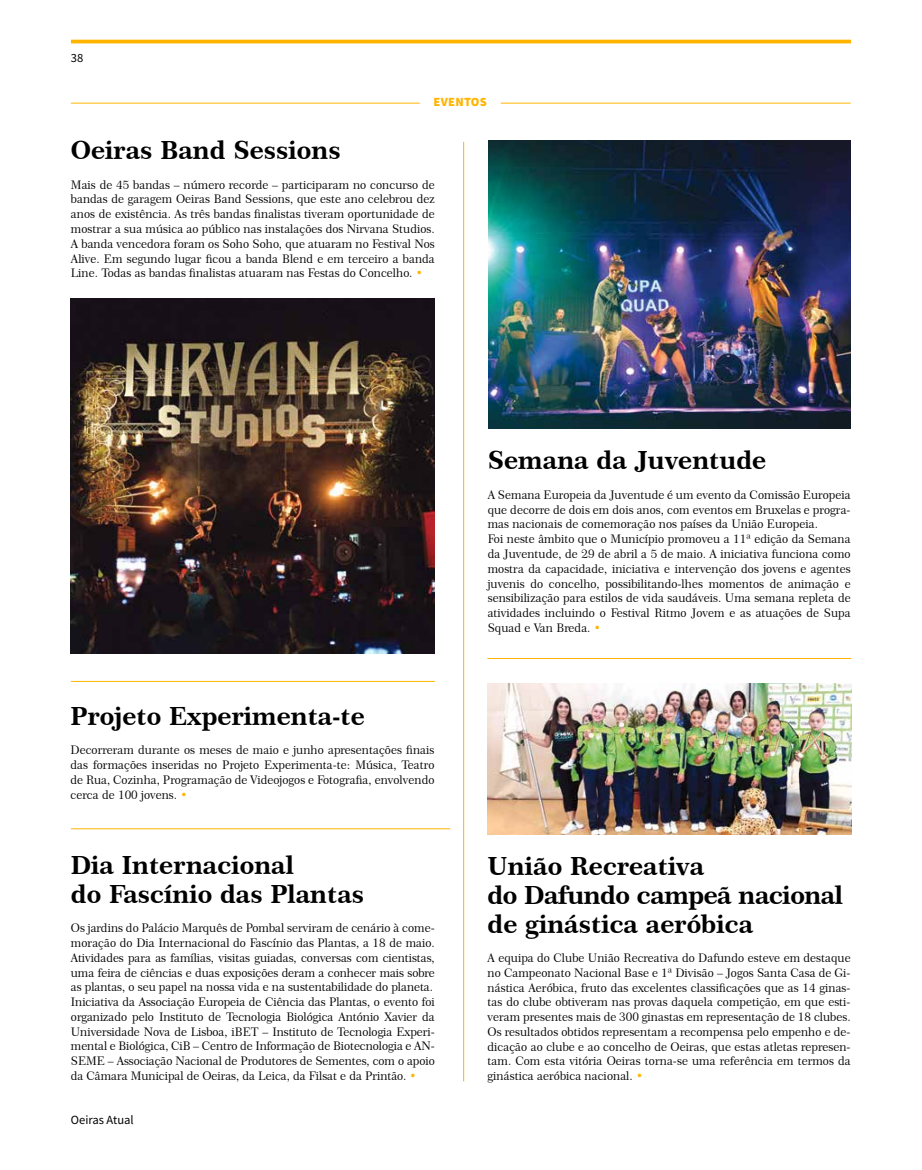
<style>
.page{position:relative;width:922px;height:1170px;background:#fff}
.page>*{position:absolute;margin:0;border:0;box-sizing:border-box;transform-origin:0 0}
.t1{font:25px/28.8px "Century 751 BT Bold B";color:#000}
.t2{font:12.5px "Source Sans Pro";color:#000}
.t3{font:900 12.5px "Source Sans Pro";letter-spacing:.02em;color:#ffb500}
.t4{font:11.88px/14.8px "Century 751 BT Roman B";color:#000;text-align:justify}
.s1{font-family:"Century 751 BT Bold B";color:#ffb500}
</style>
<div class="page">
<hr style="left:71px;top:40px;width:779px;height:3px;background:#ffb500">
<hr style="left:71px;top:103px;width:349px;height:1px;background:#ffb500">
<hr style="left:71px;top:681px;width:364px;height:1px;background:#ffb500">
<hr style="left:487px;top:658px;width:364px;height:1px;background:#ffb500">
<hr style="left:71px;top:828px;width:379px;height:1px;background:#ffb500">
<hr style="left:463px;top:142px;width:1px;height:939px;background:#ffb500">
<hr style="left:500px;top:103px;width:350px;height:1px;background:#ffb500">
<img style="left:488px;top:140px;width:362px;height:289px">
<img style="left:71px;top:298px;width:364px;height:355px">
<img style="left:487px;top:683px;width:364px;height:151px">
<p class="t2" style="left:71px;top:50px;width:14px">38</p>
<p class="t3" style="left:433px;top:94px;width:55px">EVENTOS</p>
<h1 class="t1" style="left:71px;top:136px;width:271px">Oeiras Band Sessions</h1>
<p class="t4" style="left:71px;top:177px;width:365px">Mais de 45 bandas – número recorde – participaram no concurso de bandas de garagem Oeiras Band Sessions, que este ano celebrou dez anos de existência. As três bandas finalistas tiveram oportunidade de mostrar a sua música ao público nas instalações dos Nirvana Studios.<br>A banda vencedora foram os Soho Soho, que atuaram no Festival Nos Alive. Em segundo lugar ficou a banda Blend e em terceiro a banda Line. Todas as bandas finalistas atuaram nas Festas do Concelho. <span class="s1">•</span></p>
<h1 class="t1" style="left:71px;top:701px;width:295px">Projeto Experimenta-te</h1>
<p class="t4" style="left:71px;top:742px;width:365px">Decorreram durante os meses de maio e junho apresentações finais das formações inseridas no Projeto Experimenta-te: Música, Teatro de Rua, Cozinha, Programação de Videojogos e Fotografia, envolvendo cerca de 100 jovens. <span class="s1">•</span></p>
<h1 class="t1" style="left:71px;top:850px;width:295px">Dia Internacional<br>do Fascínio das Plantas</h1>
<p class="t4" style="left:71px;top:920px;width:365px;text-align:left">Os jardins do Palácio Marquês de Pombal serviram de cenário à come&shy;moração do Dia Internacional do Fascínio das Plantas, a 18 de maio.<br>Atividades para as famílias, visitas guiadas, conversas com cientistas, uma feira de ciências e duas exposições deram a conhecer mais sobre as plantas, o seu papel na nossa vida e na sustentabilidade do planeta.<br>Iniciativa da Associação Europeia de Ciência das Plantas, o evento foi organizado pelo Instituto de Tecnologia Biológica António Xavier da Universidade Nova de Lisboa, iBET – Instituto de Tecnologia Experi&shy;mental e Biológica, CiB – Centro de Informação de Biotecnologia e AN-SEME – Associação Nacional de Produtores de Sementes, com o apoio da Câmara Municipal de Oeiras, da Leica, da Filsat e da Printão. <span class="s1">•</span></p>
<p class="t2" style="left:71px;top:1112px;width:64px">Oeiras Atual</p>
<h1 class="t1" style="left:487px;top:446px;width:280px">Semana da Juventude</h1>
<p class="t4" style="left:487px;top:487px;width:364px;text-align:left">A Semana Europeia da Juventude é um evento da Comissão Europeia que decorre de dois em dois anos, com eventos em Bruxelas e progra&shy;mas nacionais de comemoração nos países da União Europeia.<br>Foi neste âmbito que o Município promoveu a 11ª edição da Semana da Juventude, de 29 de abril a 5 de maio. A iniciativa funciona como mostra da capacidade, iniciativa e intervenção dos jovens e agentes juvenis do concelho, possibilitando-lhes momentos de animação e sensibilização para estilos de vida saudáveis. Uma semana repleta de atividades incluindo o Festival Ritmo Jovem e as atuações de Supa Squad e Van Breda. <span class="s1">•</span></p>
<h1 class="t1" style="left:487px;top:851px;width:357px">União Recreativa<br>do Dafundo campeã nacional de ginástica aeróbica</h1>
<p class="t4" style="left:487px;top:950px;width:364px">A equipa do Clube União Recreativa do Dafundo esteve em destaque no Campeonato Nacional Base e 1ª Divisão – Jogos Santa Casa de Gi&shy;nástica Aeróbica, fruto das excelentes classificações que as 14 ginas&shy;tas do clube obtiveram nas provas daquela competição, em que esti&shy;veram presentes mais de 300 ginastas em representação de 18 clubes.<br>Os resultados obtidos representam a recompensa pelo empenho e de&shy;dicação ao clube e ao concelho de Oeiras, que estas atletas represen&shy;tam. Com esta vitória Oeiras torna-se uma referência em termos da ginástica aeróbica nacional. <span class="s1">•</span></p>
</div>
